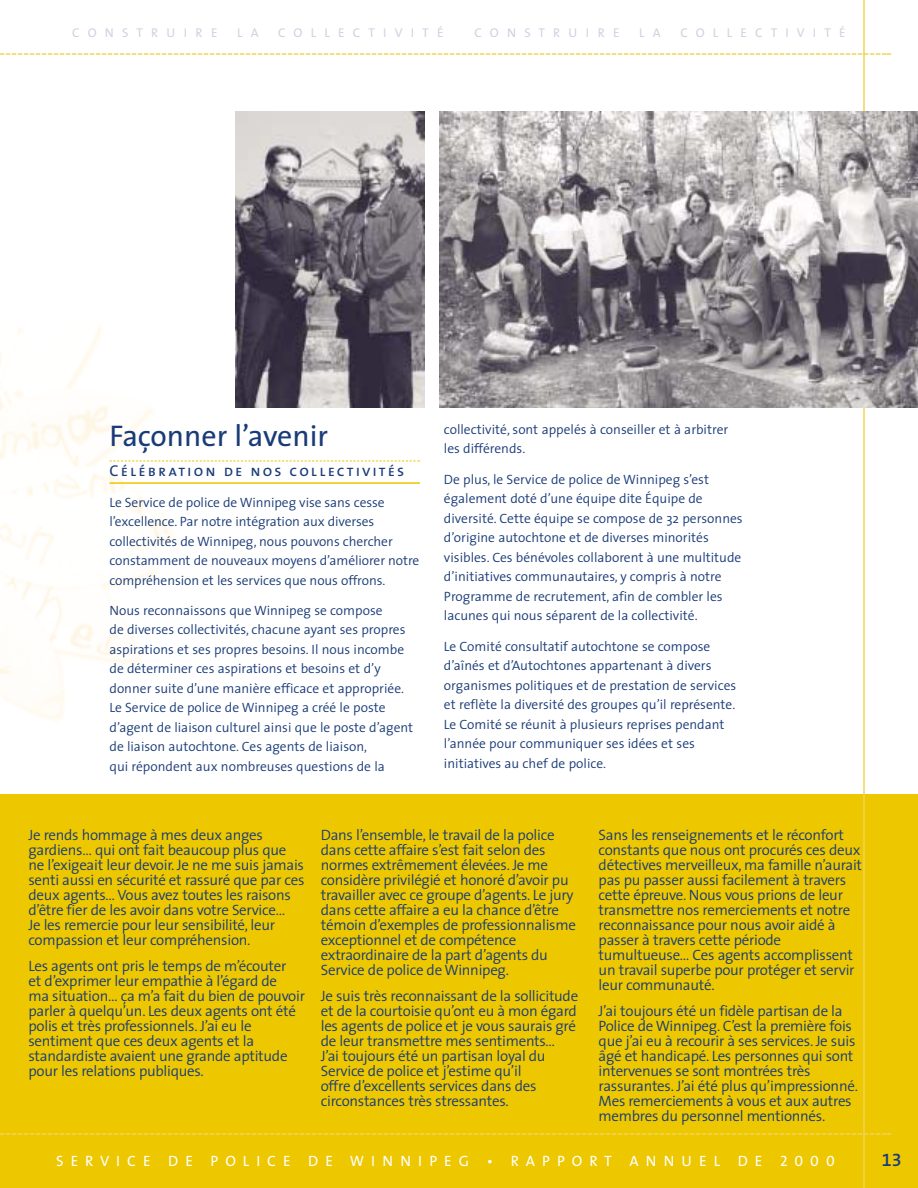
<style>
.page{position:relative;width:918px;height:1188px;background:#fff}
.page>*{position:absolute;margin:0;border:0;box-sizing:border-box;transform-origin:0 0}
.t1{font:30px "The Sans";color:#193b77}
.t2{font:18px "The Sans Semi Bold Expert";color:#193b77}
.t3{font:15.75px "The Sans Caps";letter-spacing:.135em;color:#193b77}
.t4{font:300 15px/15px "The Sans";letter-spacing:-.02em;color:#193b77}
.t5{font:15px "The Sans Caps";letter-spacing:.465em;color:#fff}
.t6{font:300 13.5px/19.5px "The Sans";color:#193b77}
.t7{font:12.75px "The Sans Caps";letter-spacing:.65em;color:#d2d1e2}
</style>
<div class="page">
<div style="left:0;top:794px;width:918px;height:394px;background:#edc700"></div>
<img style="left:0;top:328px;width:185px;height:392px">
<hr style="left:863px;top:0;width:2px;height:1188px;background:#f2d25a">
<svg style="left:0;top:53px;width:891px;height:2px"></svg>
<svg style="left:0;top:1133px;width:891px;height:2px"></svg>
<svg style="left:110px;top:461px;width:310px;height:1px"></svg>
<hr style="left:110px;top:482px;width:310px;height:2px;background:#edc700">
<img style="left:440px;top:111px;width:478px;height:297px">
<img style="left:236px;top:111px;width:189px;height:297px">
<p class="t7" style="left:72px;top:25px;width:147px">CONSTRUIRE</p>
<p class="t7" style="left:237px;top:25px;width:23px">L A</p>
<p class="t7" style="left:278px;top:25px;width:167px">COLLECTIVITÉ</p>
<p class="t7" style="left:474px;top:25px;width:147px">CONSTRUIRE</p>
<p class="t7" style="left:639px;top:25px;width:23px">L A</p>
<p class="t7" style="left:680px;top:25px;width:167px">COLLECTIVITÉ</p>
<h1 class="t1" style="left:109px;top:425px;width:220px">Façonner l’avenir</h1>
<p class="t3" style="left:109px;top:462px;width:296px">Célébration de nos collectivités</p>
<p class="t6" style="left:109px;top:494px;width:311px">Le Service de police de Winnipeg vise sans cesse l’excellence. Par notre intégration aux diverses collectivités de Winnipeg, nous pouvons chercher constamment de nouveaux moyens d’améliorer notre compréhension et les services que nous offrons.</p>
<p class="t6" style="left:109px;top:602px;width:305px">Nous reconnaissons que Winnipeg se compose<br>de diverses collectivités, chacune ayant ses propres aspirations et ses propres besoins. Il nous incombe de déterminer ces aspirations et besoins et d’y donner suite d’une manière efficace et appropriée.<br>Le Service de police de Winnipeg a créé le poste d’agent de liaison culturel ainsi que le poste d’agent de liaison autochtone. Ces agents de liaison,<br>qui répondent aux nombreuses questions de la</p>
<p class="t6" style="left:444px;top:421px;width:286px">collectivité, sont appelés à conseiller et à arbitrer les différends.</p>
<p class="t6" style="left:444px;top:471px;width:300px">De plus, le Service de police de Winnipeg s’est également doté d’une équipe dite Équipe de diversité. Cette équipe se compose de 32 personnes d’origine autochtone et de diverses minorités visibles. Ces bénévoles collaborent à une multitude d’initiatives communautaires, y compris à notre Programme de recrutement, afin de combler les lacunes qui nous séparent de la collectivité.</p>
<p class="t6" style="left:444px;top:638px;width:294px">Le Comité consultatif autochtone se compose d’aînés et d’Autochtones appartenant à divers organismes politiques et de prestation de services et reflète la diversité des groupes qu’il représente.<br>Le Comité se réunit à plusieurs reprises pendant l’année pour communiquer ses idées et ses initiatives au chef de police.</p>
<p class="t4" style="left:28px;top:829px;width:277px">Je rends hommage à mes deux anges gardiens… qui ont fait beaucoup plus que ne l’exigeait leur devoir. Je ne me suis jamais senti aussi en sécurité et rassuré que par ces deux agents… Vous avez toutes les raisons d’être fier de les avoir dans votre Service…<br>Je les remercie pour leur sensibilité, leur compassion et leur compréhension.</p>
<p class="t4" style="left:28px;top:960px;width:278px">Les agents ont pris le temps de m’écouter<br>et d’exprimer leur empathie à l’égard de<br>ma situation… ça m’a fait du bien de pouvoir parler à quelqu’un. Les deux agents ont été polis et très professionnels. J’ai eu le sentiment que ces deux agents et la standardiste avaient une grande aptitude pour les relations publiques.</p>
<p class="t4" style="left:321px;top:829px;width:257px">Dans l’ensemble, le travail de la police dans cette affaire s’est fait selon des normes extrêmement élevées. Je me considère privilégié et honoré d’avoir pu travailler avec ce groupe d’agents. Le jury dans cette affaire a eu la chance d’être témoin d’exemples de professionnalisme exceptionnel et de compétence extraordinaire de la part d’agents du Service de police de Winnipeg.</p>
<p class="t4" style="left:321px;top:990px;width:259px">Je suis très reconnaissant de la sollicitude et de la courtoisie qu’ont eu à mon égard les agents de police et je vous saurais gré de leur transmettre mes sentiments…<br>J’ai toujours été un partisan loyal du Service de police et j’estime qu’il<br>offre d’excellents services dans des circonstances très stressantes.</p>
<p class="t4" style="left:599px;top:829px;width:265px">Sans les renseignements et le réconfort constants que nous ont procurés ces deux détectives merveilleux, ma famille n’aurait pas pu passer aussi facilement à travers cette épreuve. Nous vous prions de leur transmettre nos remerciements et notre reconnaissance pour nous avoir aidé à passer à travers cette période tumultueuse… Ces agents accomplissent un travail superbe pour protéger et servir leur communauté.</p>
<p class="t4" style="left:599px;top:1005px;width:261px">J’ai toujours été un fidèle partisan de la Police de Winnipeg. C’est la première fois que j’ai eu à recourir à ses services. Je suis âgé et handicapé. Les personnes qui sont intervenues se sont montrées très rassurantes. J’ai été plus qu’impressionné.<br>Mes remerciements à vous et aux autres membres du personnel mentionnés.</p>
<p class="t5" style="left:56px;top:1152px;width:780px">SERVICE DE POLICE DE WINNIPEG • RAPPORT ANNUEL DE 2000</p>
<p class="t2" style="left:882px;top:1149px;width:21px">13</p>
</div>
